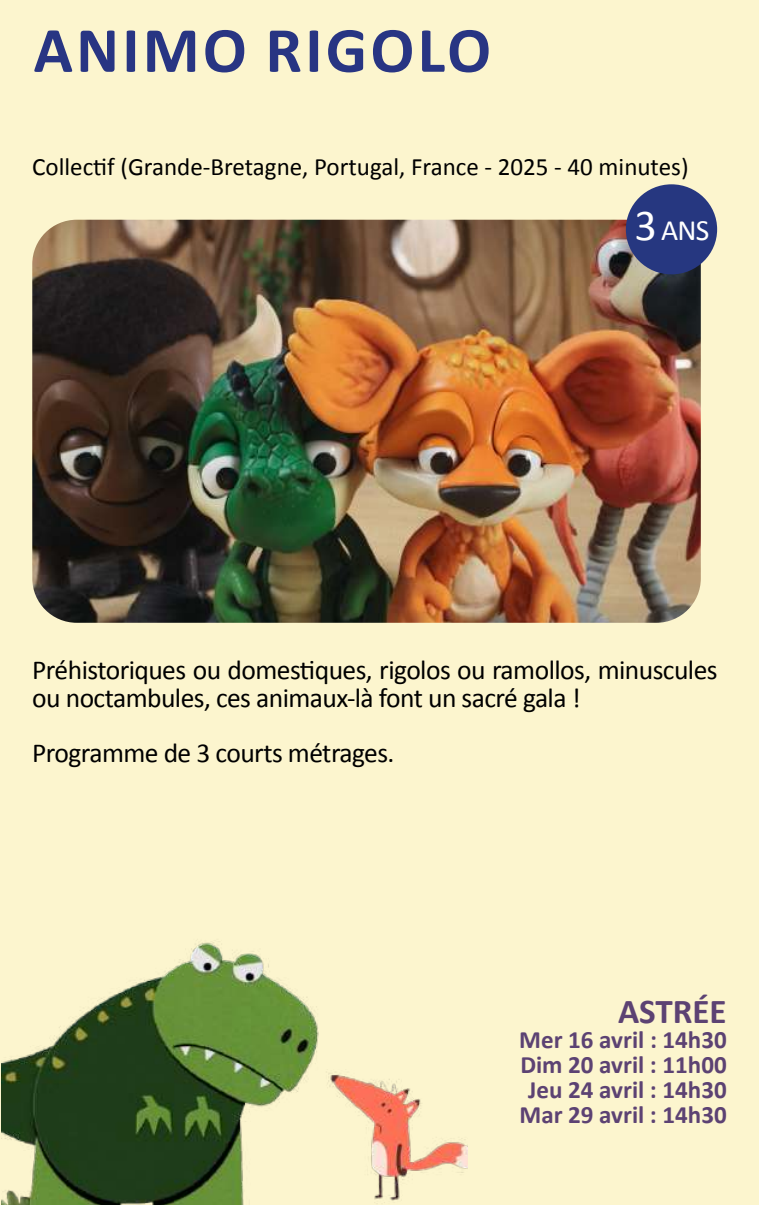
<style>
.page{position:relative;width:759px;height:1205px;background:#fff}
.page>*{position:absolute;margin:0;border:0;box-sizing:border-box;transform-origin:0 0}
.t1{font:700 65px "Calibri";letter-spacing:.05em;color:#283583}
.t2{font:700 35px "Calibri";color:#5c4273}
.t3{font:29.5px "Calibri";color:#fff}
.t4{font:27.5px/27.5px "Calibri";letter-spacing:-.02em;color:#000}
.t5{font:700 25px/25px "Calibri";color:#5c4273;text-align:center}
.t6{font:25px "Calibri";color:#000}
.s1{font-size:44.25px}
</style>
<div class="page">
<div style="left:0;top:0;width:758px;height:1205px;background:#fcf5ce"></div>
<img style="left:32px;top:220px;width:668px;height:403px">
<div style="left:625px;top:184px;width:91px;height:90px;background:#263780;border-radius:50%"></div>
<img style="left:2px;top:942px;width:317px;height:263px">
<img style="left:328px;top:1073px;width:139px;height:130px">
<h1 class="t1" style="left:34px;top:4px;width:459px">ANIMO RIGOLO</h1>
<p class="t6" style="left:32px;top:149px;width:657px">Collectif (Grande-Bretagne, Portugal, France - 2025 - 40 minutes)</p>
<p class="t3" style="left:634px;top:210px;width:76px"><span class="s1">3</span> ANS</p>
<p class="t4" style="left:32px;top:656px;width:686px">Préhistoriques ou domestiques, rigolos ou ramollos, minuscules ou noctambules, ces animaux-là font un sacré gala !</p>
<p class="t4" style="left:32px;top:738px;width:363px">Programme de 3 courts métrages.</p>
<p class="t2" style="left:617px;top:987px;width:110px">ASTRÉE</p>
<p class="t5" style="left:519px;top:1026px;width:209px">Mer 16 avril : 14h30<br>Dim 20 avril : 11h00<br>Jeu 24 avril : 14h30<br>Mar 29 avril : 14h30</p>
</div>
